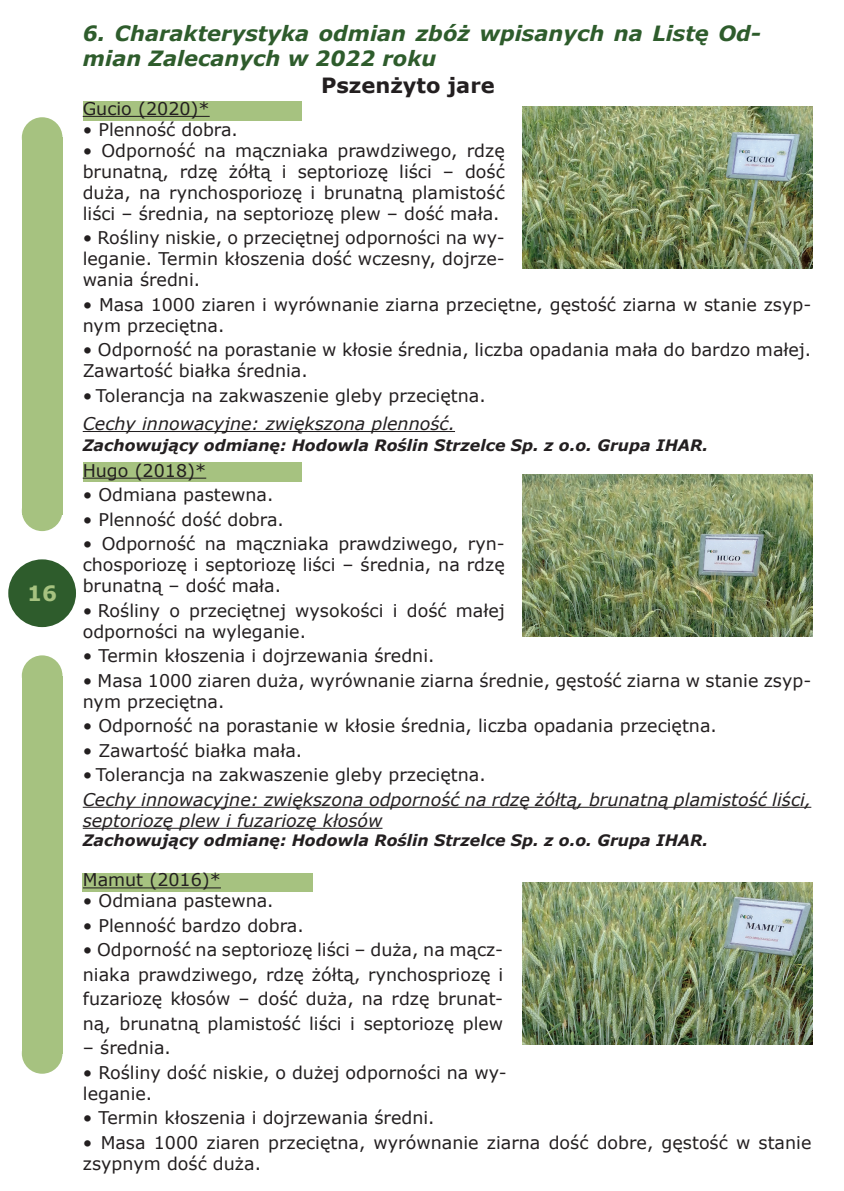
<style>
.page{position:relative;width:844px;height:1191px;background:#fff}
.page>*{position:absolute;margin:0;border:0;box-sizing:border-box;transform-origin:0 0}
.t1{font:italic 700 21px/25.2px "Verdana";color:#2e5c2c}
.t2{font:700 21px "Verdana";color:#231f20}
.t3{font:700 21px "Verdana";color:#a6c280}
.t4{font:17.5px/21px "Verdana";color:#231f20}
.t5{font:italic 17.5px/21px "Verdana";color:#231f20}
.t6{font:italic 700 15.75px "Verdana";color:#231f20}
</style>
<div class="page">
<div style="left:8px;top:559px;width:68px;height:68px;background:#2e5c2c;border-radius:50%"></div>
<div style="left:22px;top:655px;width:40px;height:41px;background:#a6c280;border-radius:50%"></div>
<div style="left:22px;top:490px;width:40px;height:41px;background:#a6c280;border-radius:50%"></div>
<div style="left:22px;top:138px;width:40px;height:377px;background:#a6c280"></div>
<div style="left:22px;top:675px;width:40px;height:378px;background:#a6c280"></div>
<div style="left:22px;top:1033px;width:40px;height:40px;background:#a6c280;border-radius:50%"></div>
<div style="left:22px;top:117px;width:40px;height:41px;background:#a6c280;border-radius:50%"></div>
<div style="left:83px;top:101px;width:218px;height:19px;background:#a6c280"></div>
<hr style="left:83px;top:116px;width:127px;height:1px;background:#231f20">
<hr style="left:83px;top:431px;width:372px;height:1px;background:#231f20">
<div style="left:83px;top:463px;width:218px;height:19px;background:#a6c280"></div>
<hr style="left:83px;top:477px;width:123px;height:1px;background:#231f20">
<hr style="left:83px;top:806px;width:728px;height:1px;background:#231f20">
<hr style="left:83px;top:827px;width:299px;height:1px;background:#231f20">
<div style="left:83px;top:873px;width:230px;height:18px;background:#a6c280"></div>
<hr style="left:83px;top:887px;width:138px;height:1px;background:#231f20">
<img style="left:522px;top:106px;width:290px;height:162px">
<img style="left:522px;top:475px;width:290px;height:162px">
<img style="left:522px;top:882px;width:290px;height:162px">
<p class="t3" style="left:27px;top:579px;width:31px">16</p>
<p class="t1" style="left:83px;top:20px;width:679px">6. Charakterystyka odmian zbóż wpisanych na Listę Od&shy;mian Zalecanych w 2022 roku</p>
<p class="t2" style="left:321px;top:71px;width:175px">Pszenżyto jare</p>
<p class="t4" style="left:83px;top:98px;width:128px">Gucio (2020)*</p>
<p class="t4" style="left:83px;top:119px;width:157px">• Plenność dobra.</p>
<p class="t4" style="left:83px;top:140px;width:423px;text-align:justify">• Odporność na mączniaka prawdziwego, rdzę brunatną, rdzę żółtą i septoriozę liści – dość duża, na rynchosporiozę i brunatną plamistość liści – średnia, na septoriozę plew – dość mała.</p>
<p class="t4" style="left:83px;top:227px;width:423px;text-align:justify">• Rośliny niskie, o przeciętnej odporności na wy&shy;leganie. Termin kłoszenia dość wczesny, dojrze&shy;wania średni.</p>
<p class="t4" style="left:83px;top:294px;width:729px">• Masa 1000 ziaren i wyrównanie ziarna przeciętne, gęstość ziarna w stanie zsyp&shy;nym przeciętna.</p>
<p class="t4" style="left:83px;top:339px;width:730px">• Odporność na porastanie w kłosie średnia, liczba opadania mała do bardzo małej.<br>Zawartość białka średnia.</p>
<p class="t4" style="left:83px;top:385px;width:404px">• Tolerancja na zakwaszenie gleby przeciętna.</p>
<p class="t5" style="left:83px;top:413px;width:373px">Cechy innowacyjne: zwiększona plenność.</p>
<p class="t6" style="left:83px;top:434px;width:626px">Zachowujący odmianę: Hodowla Roślin Strzelce Sp. z o.o. Grupa IHAR.</p>
<p class="t4" style="left:83px;top:459px;width:125px">Hugo (2018)*</p>
<p class="t4" style="left:83px;top:484px;width:192px">• Odmiana pastewna.</p>
<p class="t4" style="left:83px;top:508px;width:203px">• Plenność dość dobra.</p>
<p class="t4" style="left:83px;top:533px;width:423px;text-align:justify">• Odporność na mączniaka prawdziwego, ryn&shy;chosporiozę i septoriozę liści – średnia, na rdzę brunatną – dość mała.</p>
<p class="t4" style="left:83px;top:599px;width:423px">• Rośliny o przeciętnej wysokości i dość małej odporności na wyleganie.</p>
<p class="t4" style="left:83px;top:645px;width:353px">• Termin kłoszenia i dojrzewania średni.</p>
<p class="t4" style="left:83px;top:669px;width:729px">• Masa 1000 ziaren duża, wyrównanie ziarna średnie, gęstość ziarna w stanie zsyp&shy;nym przeciętna.</p>
<p class="t4" style="left:83px;top:715px;width:635px">• Odporność na porastanie w kłosie średnia, liczba opadania przeciętna.</p>
<p class="t4" style="left:83px;top:739px;width:221px">• Zawartość białka mała.</p>
<p class="t4" style="left:83px;top:764px;width:404px">• Tolerancja na zakwaszenie gleby przeciętna.</p>
<p class="t5" style="left:83px;top:788px;width:729px">Cechy innowacyjne: zwiększona odporność na rdzę żółtą, brunatną plamistość liści, septoriozę plew i fuzariozę kłosów</p>
<p class="t6" style="left:83px;top:828px;width:626px">Zachowujący odmianę: Hodowla Roślin Strzelce Sp. z o.o. Grupa IHAR.</p>
<p class="t4" style="left:83px;top:869px;width:139px">Mamut (2016)*</p>
<p class="t4" style="left:83px;top:890px;width:192px">• Odmiana pastewna.</p>
<p class="t4" style="left:83px;top:914px;width:222px">• Plenność bardzo dobra.</p>
<p class="t4" style="left:83px;top:937px;width:421px;line-height:24.5px;text-align:justify">• Odporność na septoriozę liści – duża, na mącz&shy;niaka prawdziwego, rdzę żółtą, rynchospriozę i fuzariozę kłosów – dość duża, na rdzę brunat&shy;ną, brunatną plamistość liści i septoriozę plew</p>
<p class="t4" style="left:83px;top:1037px;width:89px">– średnia.</p>
<p class="t4" style="left:83px;top:1061px;width:425px">• Rośliny dość niskie, o dużej odporności na wy&shy;leganie.</p>
<p class="t4" style="left:83px;top:1107px;width:353px">• Termin kłoszenia i dojrzewania średni.</p>
<p class="t4" style="left:83px;top:1131px;width:730px">• Masa 1000 ziaren przeciętna, wyrównanie ziarna dość dobre, gęstość w stanie zsypnym dość duża.</p>
</div>
